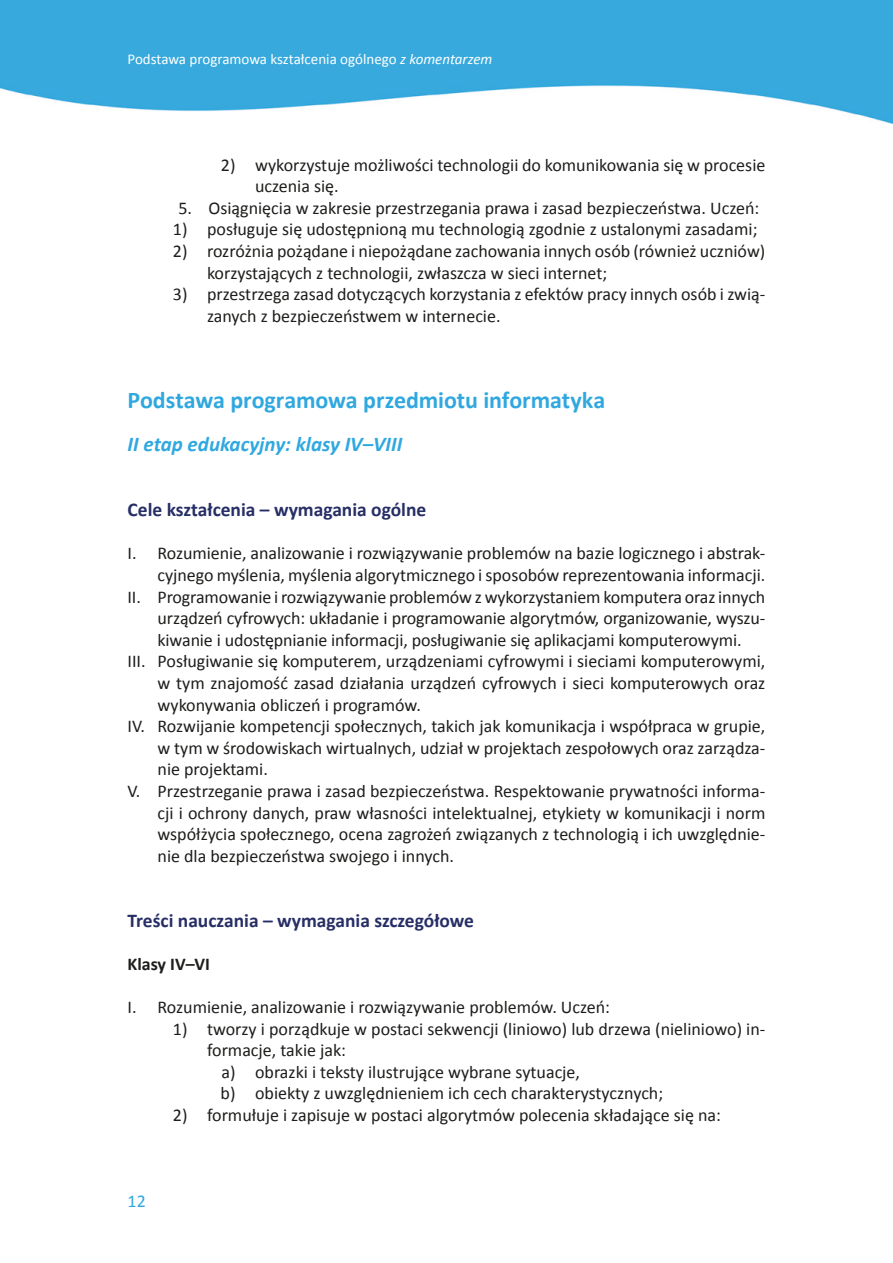
<style>
.page{position:relative;width:893px;height:1263px;background:#fff}
.page>*{position:absolute;margin:0;border:0;box-sizing:border-box;transform-origin:0 0}
.Tekst_podstawowy{font:700 24px "Calibri";letter-spacing:-.005em;color:#30a8df}
.Tekst_podstawowy-2{font:italic 700 21px "Calibri";color:#30a8df}
.Srodtytul_numeracja{font:700 19.5px "Calibri";color:#272e66}
.t1{font:18px/21.6px "Calibri";color:#1d1d1b}
.Tekst_podstawowy-3{font:700 18px "Calibri";color:#1d1d1b}
.t2{font:18px "Calibri";color:#30a8df}
.t3{font:15px "Calibri";color:#fff}
.s1{font-style:italic}
</style>
<div class="page">
<img style="left:0;top:0;width:893px;height:123px">
<p class="t3" style="left:128px;top:50px;width:366px">Podstawa programowa kształcenia ogólnego <span class="s1">z komentarzem</span></p>
<p class="t1" style="left:255px;top:154px;width:512px;text-indent:-34px">2) wykorzystuje możliwości technologii do komunikowania się w procesie uczenia się.</p>
<p class="t1" style="left:178px;top:197px;width:582px">5. Osiągnięcia w zakresie przestrzegania prawa i zasad bezpieczeństwa. Uczeń:</p>
<p class="t1" style="left:173px;top:219px;width:586px">1) posługuje się udostępnioną mu technologią zgodnie z ustalonymi zasadami;</p>
<p class="t1" style="left:207px;top:240px;width:560px;text-indent:-34px">2) rozróżnia pożądane i niepożądane zachowania innych osób (również uczniów) korzystających z technologii, zwłaszcza w sieci internet;</p>
<p class="t1" style="left:207px;top:283px;width:560px;text-indent:-34px">3) przestrzega zasad dotyczących korzystania z efektów pracy innych osób i zwią&shy;zanych z bezpieczeństwem w internecie.</p>
<p class="Tekst_podstawowy" style="left:128px;top:385px;width:479px">Podstawa programowa przedmiotu informatyka</p>
<p class="Tekst_podstawowy-2" style="left:128px;top:431px;width:276px">II etap edukacyjny: klasy IV–VIII</p>
<p class="Srodtytul_numeracja" style="left:128px;top:497px;width:300px">Cele kształcenia – wymagania ogólne</p>
<p class="t1" style="left:128px;top:543px;width:639px;text-align:right">I. Rozumienie, analizowanie i rozwiązywanie problemów na bazie logicznego i abstrak&shy;cyjnego myślenia, myślenia algorytmicznego i sposobów reprezentowania informacji.</p>
<p class="t1" style="left:158px;top:586px;width:609px;text-align:justify;text-indent:-30px">II. Programowanie i rozwiązywanie problemów z wykorzystaniem komputera oraz innych urządzeń cyfrowych: układanie i programowanie algorytmów, organizowanie, wyszu&shy;kiwanie i udostępnianie informacji, posługiwanie się aplikacjami komputerowymi.</p>
<p class="t1" style="left:158px;top:651px;width:609px;text-align:justify;text-indent:-30px">III. Posługiwanie się komputerem, urządzeniami cyfrowymi i sieciami komputerowymi, w tym znajomość zasad działania urządzeń cyfrowych i sieci komputerowych oraz wykonywania obliczeń i programów.</p>
<p class="t1" style="left:158px;top:715px;width:609px;text-align:justify;text-indent:-30px">IV. Rozwijanie kompetencji społecznych, takich jak komunikacja i współpraca w grupie, w tym w środowiskach wirtualnych, udział w projektach zespołowych oraz zarządza&shy;nie projektami.</p>
<p class="t1" style="left:158px;top:780px;width:609px;text-align:justify;text-indent:-30px">V. Przestrzeganie prawa i zasad bezpieczeństwa. Respektowanie prywatności informa&shy;cji i ochrony danych, praw własności intelektualnej, etykiety w komunikacji i norm współżycia społecznego, ocena zagrożeń związanych z technologią i ich uwzględnie&shy;nie dla bezpieczeństwa swojego i innych.</p>
<p class="Srodtytul_numeracja" style="left:128px;top:908px;width:348px">Treści nauczania – wymagania szczegółowe</p>
<p class="Tekst_podstawowy-3" style="left:128px;top:952px;width:84px">Klasy IV–VI</p>
<p class="t1" style="left:128px;top:996px;width:484px">I. Rozumienie, analizowanie i rozwiązywanie problemów. Uczeń:</p>
<p class="t1" style="left:207px;top:1018px;width:560px;text-indent:-34px">1) tworzy i porządkuje w postaci sekwencji (liniowo) lub drzewa (nieliniowo) in&shy;formacje, takie jak:</p>
<p class="t1" style="left:221px;top:1061px;width:360px">a) obrazki i teksty ilustrujące wybrane sytuacje,</p>
<p class="t1" style="left:221px;top:1083px;width:444px">b) obiekty z uwzględnieniem ich cech charakterystycznych;</p>
<p class="t1" style="left:173px;top:1104px;width:549px">2) formułuje i zapisuje w postaci algorytmów polecenia składające się na:</p>
<p class="t2" style="left:128px;top:1190px;width:20px">12</p>
</div>
